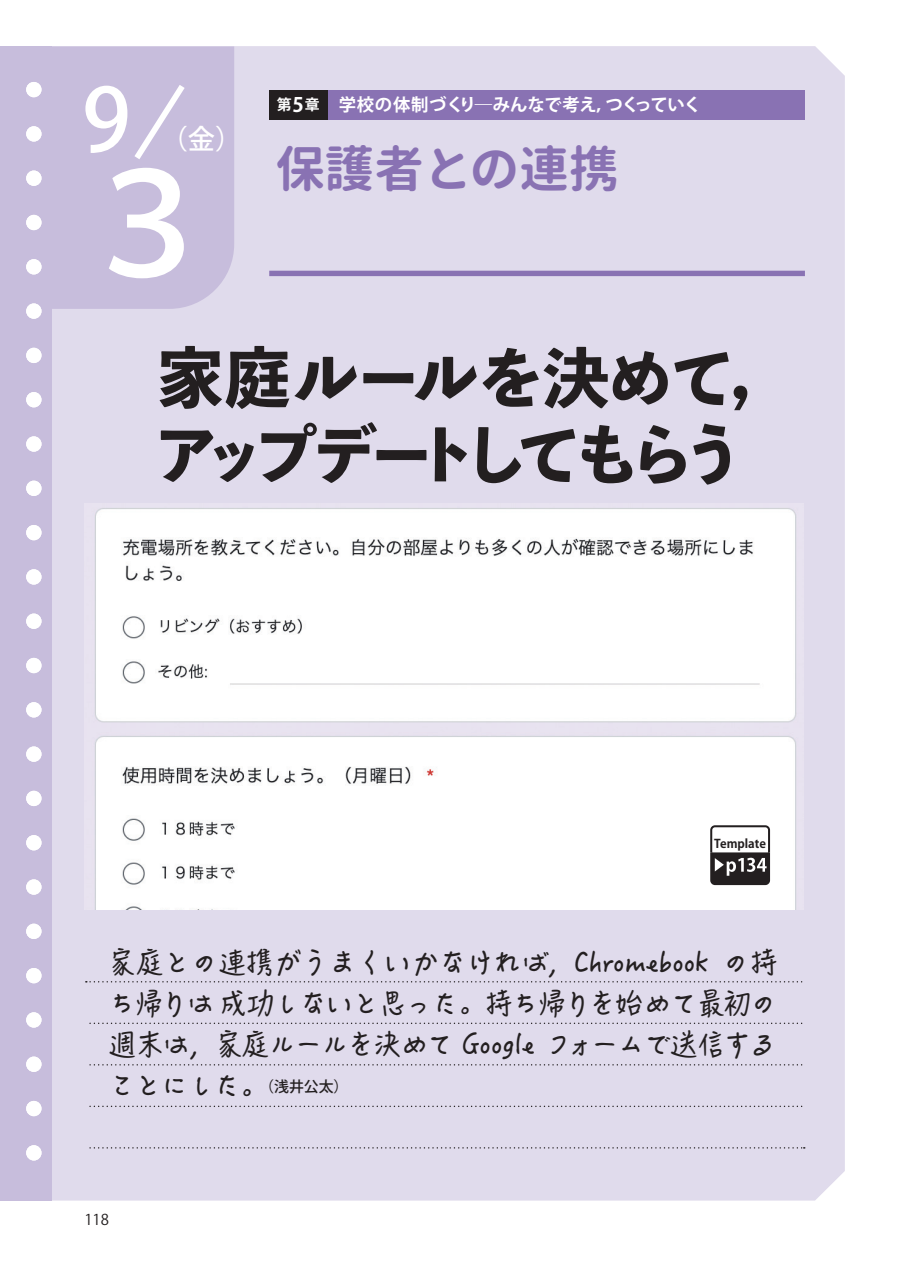
<style>
.page{position:relative;width:903px;height:1275px;background:#fff}
.page>*{position:absolute;margin:0;border:0;box-sizing:border-box;transform-origin:0 0}
.t1{font:500 141.4px "Koz Go Pr 6 N";color:#fff}
.t2{font:500 86.8px "Koz Go Pr 6 N";color:#fff}
.t3{font:800 65.8px/76.8px "Toppan Bunkyu Midashi Gothic Std N";letter-spacing:-.125em;color:#231f20;text-align:center}
.t4{font:700 49.52px "Gen Jyuu Gothic";color:#8972b3}
.t5{font:27.3px/40.9px "Hanzi Pen SC W5";letter-spacing:-.06em;color:#231f20;text-align:justify}
.t6{font:500 27.3px "Koz Go Pr 6 N";color:#fff}
.t7{font:700 17.32px "Koz Go Pr 6 N";letter-spacing:-.01em;color:#fff}
.t8{font:14.88px "Koz Go Pr 6 N";color:#231f20}
.t9{font:700 12.08px "Koz Go Pr 6 N";color:#231f20}
.s1{font-size:14.88px}
.s2{font-size:19.78px}
.s3{font-family:"Koz Go Pr 6 N";font-weight:500;font-size:14.88px}
</style>
<div class="page">
<div style="left:52px;top:46px;width:793px;height:1154px;background:#e0dbec"></div>
<div style="left:0;top:46px;width:52px;height:1154px;background:#c7bddc"></div>
<div style="left:26px;top:82px;width:16px;height:15px;background:#fff;border-radius:50%"></div>
<div style="left:26px;top:126px;width:16px;height:16px;background:#fff;border-radius:50%"></div>
<div style="left:26px;top:171px;width:16px;height:15px;background:#fff;border-radius:50%"></div>
<div style="left:26px;top:215px;width:16px;height:15px;background:#fff;border-radius:50%"></div>
<div style="left:26px;top:259px;width:16px;height:15px;background:#fff;border-radius:50%"></div>
<div style="left:26px;top:303px;width:16px;height:16px;background:#fff;border-radius:50%"></div>
<div style="left:26px;top:348px;width:16px;height:15px;background:#fff;border-radius:50%"></div>
<div style="left:26px;top:392px;width:16px;height:15px;background:#fff;border-radius:50%"></div>
<div style="left:26px;top:481px;width:16px;height:15px;background:#fff;border-radius:50%"></div>
<div style="left:26px;top:569px;width:16px;height:16px;background:#fff;border-radius:50%"></div>
<div style="left:26px;top:658px;width:16px;height:15px;background:#fff;border-radius:50%"></div>
<div style="left:26px;top:746px;width:16px;height:16px;background:#fff;border-radius:50%"></div>
<div style="left:26px;top:835px;width:16px;height:15px;background:#fff;border-radius:50%"></div>
<div style="left:26px;top:924px;width:16px;height:15px;background:#fff;border-radius:50%"></div>
<div style="left:26px;top:968px;width:16px;height:15px;background:#fff;border-radius:50%"></div>
<div style="left:26px;top:1012px;width:16px;height:16px;background:#fff;border-radius:50%"></div>
<div style="left:26px;top:1057px;width:16px;height:15px;background:#fff;border-radius:50%"></div>
<div style="left:26px;top:1101px;width:16px;height:15px;background:#fff;border-radius:50%"></div>
<div style="left:26px;top:436px;width:16px;height:16px;background:#fff;border-radius:50%"></div>
<div style="left:26px;top:525px;width:16px;height:15px;background:#fff;border-radius:50%"></div>
<div style="left:26px;top:614px;width:16px;height:15px;background:#fff;border-radius:50%"></div>
<div style="left:26px;top:702px;width:16px;height:15px;background:#fff;border-radius:50%"></div>
<div style="left:26px;top:791px;width:16px;height:15px;background:#fff;border-radius:50%"></div>
<div style="left:26px;top:879px;width:16px;height:16px;background:#fff;border-radius:50%"></div>
<div style="left:26px;top:1145px;width:16px;height:15px;background:#fff;border-radius:50%"></div>
<div style="left:52px;top:46px;width:182px;height:263px;background:#c7bddc"></div>
<div style="left:269px;top:271px;width:536px;height:5px;background:#8972b3"></div>
<div style="left:269px;top:90px;width:536px;height:29px;background:#8972b3"></div>
<div style="left:269px;top:90px;width:59px;height:29px;background:#231f20"></div>
<div style="left:86px;top:980px;width:719px;height:169px;background:#e0dbec"></div>
<svg style="left:129px;top:78px;width:61px;height:88px;background:#ccc3df"></svg>
<img style="left:84px;top:504px;width:720px;height:406px">
<svg style="left:709px;top:824px;width:62px;height:62px"></svg>
<h2 class="t2" style="left:82px;top:71px;width:50px">9</h2>
<h1 class="t1" style="left:76px;top:145px;width:143px">３</h1>
<p class="t6" style="left:161px;top:123px;width:83px">（金）</p>
<p class="t7" style="left:277px;top:95px;width:426px"><span class="s1">第</span><span class="s2">5</span><span class="s1">章</span>　学校の体制づくり―みんなで考え，つくっていく</p>
<h3 class="t4" style="left:275px;top:132px;width:345px">保護者との連携</h3>
<h3 class="t3" style="left:125px;top:336px;width:674px">　家庭ルールを決めて，アップデートしてもらう</h3>
<p class="t9" style="left:714px;top:837px;width:53px">Template</p>
<p class="t5" style="left:108px;top:941px;width:671px">家庭との連携がうまくいかなければ，Chromebook の持ち帰りは成功しないと思った。持ち帰りを始めて最初の週末は，家庭ルールを決めて Google フォームで送信することにした。<span class="s3">（浅井公太）</span></p>
<p class="t8" style="left:84px;top:1211px;width:26px">118</p>
</div>
